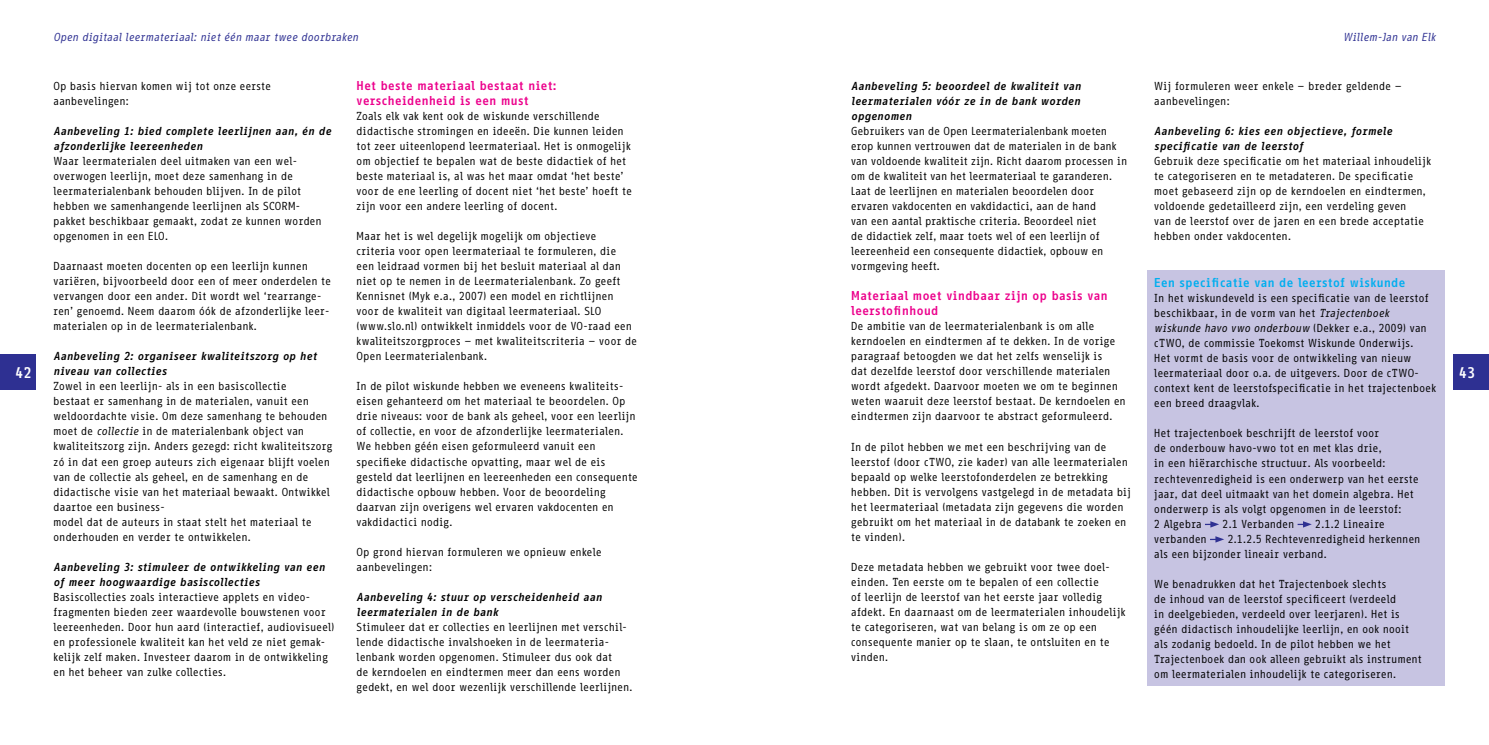
<style>
.page{position:relative;width:1489px;height:745px;background:#fff}
.page>*{position:absolute;margin:0;border:0;box-sizing:border-box;transform-origin:0 0}
.t1{font:700 15px "Info Office";color:#fff}
.t2{font:700 12.5px/15px "Info Office";letter-spacing:-.02em;color:#ec008c}
.t3{font:700 12.5px "Info Office";letter-spacing:-.02em;color:#00aeef}
.t4{font:11.25px/15px "Info Office";letter-spacing:-.02em;color:#000}
.t5{font:italic 700 11.25px/15px "Info Office";letter-spacing:-.02em;color:#000}
.t6{font:italic 11.25px "Info Office";letter-spacing:-.02em;color:#2e3092}
.s1{font-style:italic}
</style>
<div class="page">
<div style="left:0;top:354px;width:35px;height:36px;background:#2e3092"></div>
<div style="left:1453px;top:354px;width:35px;height:36px;background:#2e3092"></div>
<div style="left:1146px;top:270px;width:298px;height:415px;background:#c7c4e2"></div>
<svg style="left:1205px;top:521px;width:13px;height:6px"></svg>
<svg style="left:1297px;top:521px;width:14px;height:6px"></svg>
<svg style="left:1210px;top:536px;width:14px;height:6px"></svg>
<p class="t6" style="left:53px;top:30px;width:307px">Open digitaal leermateriaal: niet één maar twee doorbraken</p>
<p class="t6" style="left:1342px;top:30px;width:94px">Willem-Jan van Elk</p>
<p class="t2" style="left:356px;top:78px;width:202px">Het beste materiaal bestaat niet: verscheidenheid is een must</p>
<p class="t4" style="left:356px;top:108px;width:277px">Zoals elk vak kent ook de wiskunde verschillende didactische stromingen en ideeën. Die kunnen leiden tot zeer uiteenlopend leermateriaal. Het is onmogelijk om objectief te bepalen wat de beste didactiek of het beste materiaal is, al was het maar omdat ‘het beste’ voor de ene leerling of docent niet ‘het beste’ hoeft te zijn voor een andere leerling of docent.</p>
<p class="t4" style="left:356px;top:228px;width:282px">Maar het is wel degelijk mogelijk om objectieve criteria voor open leermateriaal te formuleren, die<br>een leidraad vormen bij het besluit materiaal al dan niet op te nemen in de Leermaterialenbank. Zo geeft Kennisnet (Myk e.a., 2007) een model en richtlijnen voor de kwaliteit van digitaal leermateriaal. SLO (www.slo.nl) ontwikkelt inmiddels voor de VO-raad een kwaliteitszorgproces – met kwaliteitscriteria – voor de Open Leermaterialenbank.</p>
<p class="t4" style="left:356px;top:378px;width:283px">In de pilot wiskunde hebben we eveneens kwaliteits&shy;eisen gehanteerd om het materiaal te beoordelen. Op drie niveaus: voor de bank als geheel, voor een leerlijn of collectie, en voor de afzonderlijke leermaterialen.<br>We hebben géén eisen geformuleerd vanuit een specifieke didactische opvatting, maar wel de eis gesteld dat leerlijnen en leereenheden een consequente didactische opbouw hebben. Voor de beoordeling daarvan zijn overigens wel ervaren vakdocenten en vakdidactici nodig.</p>
<p class="t4" style="left:356px;top:543px;width:247px">Op grond hiervan formuleren we opnieuw enkele aanbevelingen:</p>
<p class="t5" style="left:356px;top:588px;width:247px">Aanbeveling 4: stuur op verscheidenheid aan leermaterialen in de bank</p>
<p class="t4" style="left:356px;top:618px;width:278px">Stimuleer dat er collecties en leerlijnen met verschil&shy;lende didactische invalshoeken in de leermateria&shy;lenbank worden opgenomen. Stimuleer dus ook dat<br>de kerndoelen en eindtermen meer dan eens worden gedekt, en wel door wezenlijk verschillende leerlijnen.</p>
<p class="t4" style="left:1153px;top:78px;width:250px">Wij formuleren weer enkele – breder geldende – aanbevelingen:</p>
<p class="t5" style="left:1153px;top:123px;width:240px">Aanbeveling 6: kies een objectieve, formele specificatie van de leerstof</p>
<p class="t4" style="left:1153px;top:153px;width:279px">Gebruik deze specificatie om het materiaal inhoudelijk te categoriseren en te metadateren. De specificatie moet gebaseerd zijn op de kerndoelen en eindtermen, voldoende gedetailleerd zijn, een verdeling geven<br>van de leerstof over de jaren en een brede acceptatie hebben onder vakdocenten.</p>
<p class="t3" style="left:1153px;top:275px;width:253px">Een specificatie van de leerstof wiskunde</p>
<p class="t4" style="left:1153px;top:290px;width:284px">In het wiskundeveld is een specificatie van de leerstof beschikbaar, in de vorm van het <span class="s1">Trajectenboek wiskunde havo vwo onderbouw</span> (Dekker e.a., 2009) van cTWO, de commissie Toekomst Wiskunde Onderwijs.<br>Het vormt de basis voor de ontwikkeling van nieuw leermateriaal door o.a. de uitgevers. Door de cTWO&shy;context kent de leerstofspecificatie in het trajectenboek een breed draagvlak.</p>
<p class="t4" style="left:1153px;top:425px;width:266px">Het trajectenboek beschrijft de leerstof voor<br>de onderbouw havo-vwo tot en met klas drie,<br>in een hiërarchische structuur. Als voorbeeld: rechtevenredigheid is een onderwerp van het eerste jaar, dat deel uitmaakt van het domein algebra. Het onderwerp is als volgt opgenomen in de leerstof:<br>2 Algebra</p>
<p class="t4" style="left:53px;top:78px;width:219px">Op basis hiervan komen wij tot onze eerste aanbevelingen:</p>
<p class="t5" style="left:53px;top:123px;width:280px">Aanbeveling 1: bied complete leerlijnen aan, én de afzonderlijke leereenheden</p>
<p class="t4" style="left:53px;top:153px;width:270px">Waar leermaterialen deel uitmaken van een wel&shy;overwogen leerlijn, moet deze samenhang in de leermaterialenbank behouden blijven. In de pilot hebben we samenhangende leerlijnen als SCORM&shy;pakket beschikbaar gemaakt, zodat ze kunnen worden opgenomen in een ELO.</p>
<p class="t4" style="left:53px;top:258px;width:279px">Daarnaast moeten docenten op een leerlijn kunnen variëren, bijvoorbeeld door een of meer onderdelen te vervangen door een ander. Dit wordt wel ‘rearrange&shy;ren’ genoemd. Neem daarom óók de afzonderlijke leer&shy;materialen op in de leermaterialenbank.</p>
<p class="t5" style="left:53px;top:348px;width:265px">Aanbeveling 2: organiseer kwaliteitszorg op het niveau van collecties</p>
<p class="t4" style="left:53px;top:378px;width:281px">Zowel in een leerlijn- als in een basiscollectie<br>bestaat er samenhang in de materialen, vanuit een weldoordachte visie. Om deze samenhang te behouden moet de <span class="s1">collectie</span> in de materialenbank object van kwaliteitszorg zijn. Anders gezegd: richt kwaliteitszorg zó in dat een groep auteurs zich eigenaar blijft voelen van de collectie als geheel, en de samenhang en de didactische visie van het materiaal bewaakt. Ontwikkel daartoe een business-<br>model dat de auteurs in staat stelt het materiaal te onderhouden en verder te ontwikkelen.</p>
<p class="t5" style="left:53px;top:558px;width:273px">Aanbeveling 3: stimuleer de ontwikkeling van een of meer hoogwaardige basiscollecties</p>
<p class="t4" style="left:53px;top:588px;width:283px">Basiscollecties zoals interactieve applets en video&shy;fragmenten bieden zeer waardevolle bouwstenen voor leereenheden. Door hun aard (interactief, audiovisueel) en professionele kwaliteit kan het veld ze niet gemak&shy;kelijk zelf maken. Investeer daarom in de ontwikkeling en het beheer van zulke collecties.</p>
<p class="t5" style="left:850px;top:78px;width:232px;text-align:justify">Aanbeveling 5: beoordeel de kwaliteit van leermaterialen vóór ze in de bank worden opgenomen</p>
<p class="t4" style="left:850px;top:123px;width:278px">Gebruikers van de Open Leermaterialenbank moeten erop kunnen vertrouwen dat de materialen in de bank van voldoende kwaliteit zijn. Richt daarom processen in om de kwaliteit van het leermateriaal te garanderen.<br>Laat de leerlijnen en materialen beoordelen door ervaren vakdocenten en vakdidactici, aan de hand<br>van een aantal praktische criteria. Beoordeel niet<br>de didactiek zelf, maar toets wel of een leerlijn of leereenheid een consequente didactiek, opbouw en vormgeving heeft.</p>
<p class="t2" style="left:850px;top:288px;width:258px">Materiaal moet vindbaar zijn op basis van leerstofinhoud</p>
<p class="t4" style="left:850px;top:318px;width:276px">De ambitie van de leermaterialenbank is om alle kerndoelen en eindtermen af te dekken. In de vorige paragraaf betoogden we dat het zelfs wenselijk is<br>dat dezelfde leerstof door verschillende materialen wordt afgedekt. Daarvoor moeten we om te beginnen weten waaruit deze leerstof bestaat. De kerndoelen en eindtermen zijn daarvoor te abstract geformuleerd.</p>
<p class="t4" style="left:850px;top:438px;width:282px">In de pilot hebben we met een beschrijving van de leerstof (door cTWO, zie kader) van alle leermaterialen bepaald op welke leerstofonderdelen ze betrekking hebben. Dit is vervolgens vastgelegd in de metadata bij het leermateriaal (metadata zijn gegevens die worden gebruikt om het materiaal in de databank te zoeken en te vinden).</p>
<p class="t4" style="left:850px;top:558px;width:276px">Deze metadata hebben we gebruikt voor twee doel&shy;einden. Ten eerste om te bepalen of een collectie<br>of leerlijn de leerstof van het eerste jaar volledig afdekt. En daarnaast om de leermaterialen inhoudelijk te categoriseren, wat van belang is om ze op een consequente manier op te slaan, te ontsluiten en te vinden.</p>
<h1 class="t1" style="left:15px;top:363px;width:18px">42</h1>
<h1 class="t1" style="left:1458px;top:363px;width:18px">43</h1>
<p class="t4" style="left:1222px;top:515px;width:74px">2.1 Verbanden</p>
<p class="t4" style="left:1314px;top:515px;width:72px">2.1.2 Lineaire</p>
<p class="t4" style="left:1153px;top:530px;width:268px;text-indent:73px">2.1.2.5 Rechtevenredigheid herkennen als een bijzonder lineair verband.</p>
<p class="t4" style="left:1153px;top:575px;width:269px">We benadrukken dat het Trajectenboek slechts<br>de inhoud van de leerstof specificeert (verdeeld<br>in deelgebieden, verdeeld over leerjaren). Het is géén didactisch inhoudelijke leerlijn, en ook nooit als zodanig bedoeld. In de pilot hebben we het Trajectenboek dan ook alleen gebruikt als instrument om leermaterialen inhoudelijk te categoriseren.</p>
<p class="t4" style="left:1153px;top:530px;width:54px">verbanden</p>
</div>
